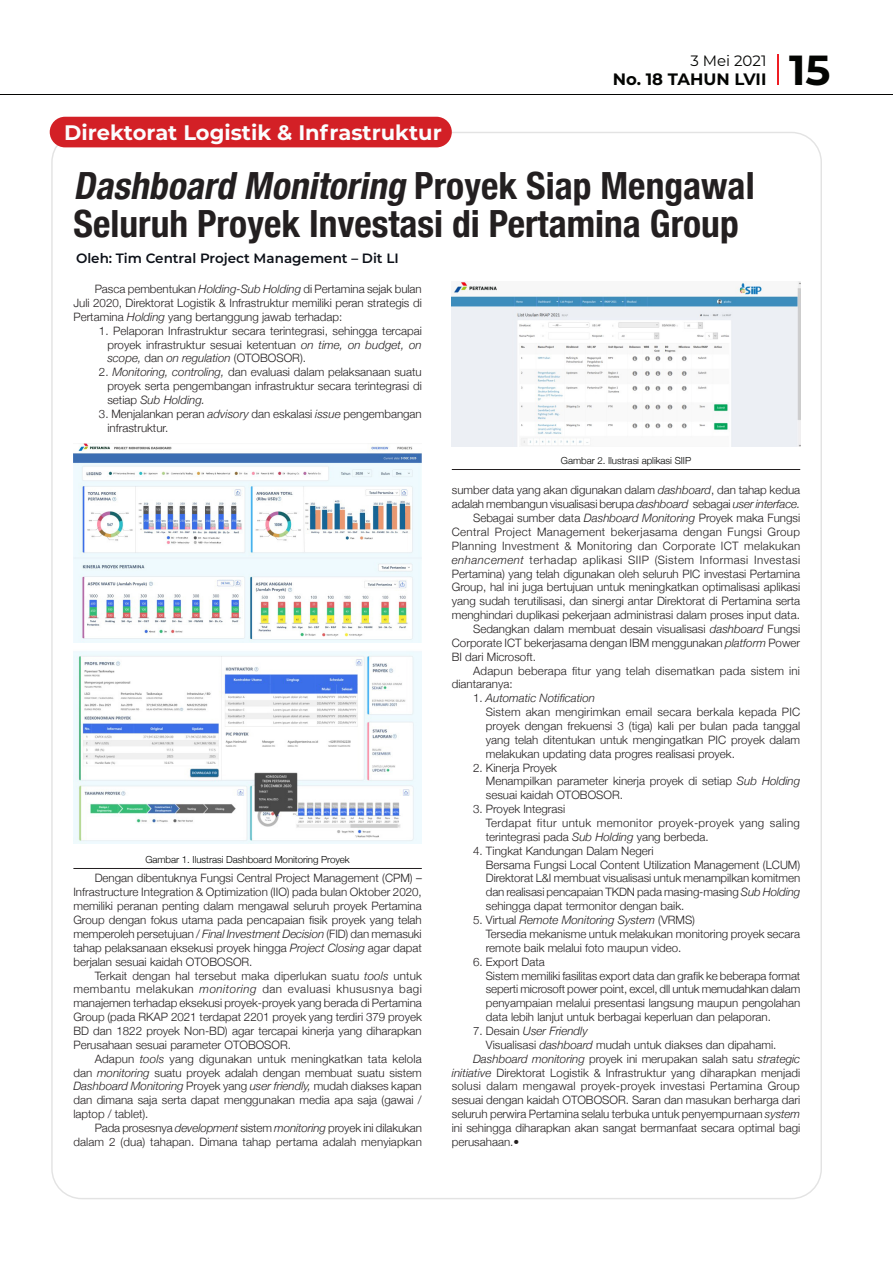
<style>
.page{position:relative;width:893px;height:1263px;background:#fff}
.page>*{position:absolute;margin:0;border:0;box-sizing:border-box;transform-origin:0 0}
.t1{font:700 42px "Montserrat";color:#040503}
.isi_a3{font:700 condensed 37.5px/37.5px "Helvetica Neue";color:#231f20}
.isi_a3-2{font:700 21px "Montserrat";color:#fbfdfe}
.t2{font:700 16.5px "Montserrat";color:#040503}
.t3{font:15px "Montserrat";color:#040503}
.isi_a3-3{font:600 13.5px "Montserrat";color:#0c1018}
.isi_a3-4{font:300 11.55px/13.8px "Helvetica Neue";color:#231f20;text-align:justify}
.isi_a3-5{font:300 11.55px/13.8px "Helvetica Neue";letter-spacing:.03em;color:#231f20}
.isi_a3-6{font:italic 300 11.55px "Helvetica Neue";color:#231f20}
.isi_a3-7{font:300 9.75px "Helvetica Neue";letter-spacing:-.005em;color:#040503}
.s1{font-style:italic}
.s2{font-style:normal}
</style>
<div class="page">
<hr style="left:777px;top:54px;width:2px;height:31px;background:#ee1d23">
<hr style="left:0;top:94px;width:893px;height:1px;background:#040503">
<div style="left:50px;top:117px;width:402px;height:30px;background:#d32026;border-radius:15px"></div>
<img style="left:73px;top:443px;width:349px;height:199px">
<img style="left:73px;top:651px;width:349px;height:192px">
<img style="left:452px;top:282px;width:348px;height:164px">
<hr style="left:73px;top:868px;width:349px;height:1px;background:#231f20">
<hr style="left:452px;top:469px;width:348px;height:1px;background:#231f20">
<p class="isi_a3-2" style="left:64px;top:117px;width:379px">Direktorat Logistik &amp; Infrastruktur</p>
<p class="t3" style="left:690px;top:50px;width:78px">3 Mei 2021</p>
<p class="t2" style="left:613px;top:67px;width:155px">No. 18 TAHUN LVII</p>
<p class="isi_a3" style="left:74px;top:164px;width:682px"><span class="s1">Dashboard Monitoring</span> P r o y e k S i a p M e n g a w a l<br>Seluruh Proyek Investasi di Pertamina Group</p>
<p class="isi_a3-3" style="left:76px;top:248px;width:324px">Oleh: Tim Central Project Management – Dit LI</p>
<p class="isi_a3-4" style="left:73px;top:281px;width:350px;text-indent:21px">Pasca pembentukan <span class="s1">Holding-Sub Holding</span> di Pertamina sejak bulan Juli 2020, Direktorat Logistik &amp; Infrastruktur memiliki peran strategis di Pertamina <span class="s1">Holding</span> yang bertanggung jawab terhadap:</p>
<p class="isi_a3-4" style="left:107px;top:323px;width:316px;text-indent:-9px">1. Pelaporan Infrastruktur secara terintegrasi, sehingga tercapai proyek infrastruktur sesuai ketentuan <span class="s1">on time, on budget, on scope,</span> dan <span class="s1">on regulation</span> (OTOBOSOR).</p>
<p class="isi_a3-4" style="left:107px;top:364px;width:316px;text-indent:-9px">2. <span class="s1">Monitoring, controling,</span> dan evaluasi dalam pelaksanaan suatu proyek serta pengembangan infrastruktur secara terintegrasi di setiap <span class="s1">Sub Holding.</span></p>
<p class="isi_a3-4" style="left:107px;top:406px;width:316px;text-indent:-9px">3. Menjalankan peran <span class="s1">advisory</span> dan eskalasi <span class="s1">issue</span> pengembangan infrastruktur.</p>
<p class="isi_a3-7" style="left:561px;top:453px;width:132px">Gambar 2. Ilustrasi aplikasi SIIP</p>
<p class="t1" style="left:789px;top:40px;width:43px">15</p>
<p class="isi_a3-7" style="left:145px;top:852px;width:206px">Gambar 1. Ilustrasi Dashboard Monitoring Proyek</p>
<p class="isi_a3-4" style="left:73px;top:871px;width:350px;text-indent:21px">Dengan dibentuknya Fungsi Central Project Management (CPM) – Infrastructure Integration &amp; Optimization (IIO) pada bulan Oktober 2020, memiliki peranan penting dalam mengawal seluruh proyek Pertamina Group dengan fokus utama pada pencapaian fisik proyek yang telah memperoleh persetujuan / <span class="s1">Final Investment Decision</span> (FID) dan memasuki tahap pelaksanaan eksekusi proyek hingga <span class="s1">Project Closing</span> agar dapat berjalan sesuai kaidah OTOBOSOR.</p>
<p class="isi_a3-4" style="left:73px;top:968px;width:350px;text-indent:21px">Terkait dengan hal tersebut maka diperlukan suatu <span class="s1">tools</span> untuk membantu melakukan <span class="s1">monitoring</span> dan evaluasi khususnya bagi manajemen terhadap eksekusi proyek-proyek yang berada di Pertamina Group (pada RKAP 2021 terdapat 2201 proyek yang terdiri 379 proyek BD dan 1822 proyek Non-BD) agar tercapai kinerja yang diharapkan Perusahaan sesuai parameter OTOBOSOR.</p>
<p class="isi_a3-4" style="left:73px;top:1051px;width:350px;text-indent:21px">Adapun <span class="s1">tools</span> yang digunakan untuk meningkatkan tata kelola dan <span class="s1">monitoring</span> suatu proyek adalah dengan membuat suatu sistem <span class="s1">Dashboard Monitoring</span> Proyek yang <span class="s1">user friendly,</span> mudah diakses kapan dan dimana saja serta dapat menggunakan media apa saja (gawai / laptop / tablet).</p>
<p class="isi_a3-4" style="left:73px;top:1120px;width:350px;text-align:right">Pada prosesnya <span class="s1">development</span> sistem <span class="s1">monitoring</span> proyek ini dilakukan dalam 2 (dua) tahapan. Dimana tahap pertama adalah menyiapkan</p>
<p class="isi_a3-4" style="left:452px;top:482px;width:350px">sumber data yang akan digunakan dalam <span class="s1">dashboard</span>, dan tahap kedua adalah membangun visualisasi berupa <span class="s1">dashboard</span> sebagai <span class="s1">user interface.</span></p>
<p class="isi_a3-4" style="left:452px;top:510px;width:350px;text-indent:21px">Sebagai sumber data <span class="s1">Dashboard Monitoring</span> Proyek maka Fungsi Central Project Management bekerjasama dengan Fungsi Group Planning Investment &amp; Monitoring dan Corporate ICT melakukan <span class="s1">enhancement</span> terhadap aplikasi SIIP (Sistem Informasi Investasi Pertamina) yang telah digunakan oleh seluruh PIC investasi Pertamina Group, hal ini juga bertujuan untuk meningkatkan optimalisasi aplikasi yang sudah terutilisasi, dan sinergi antar Direktorat di Pertamina serta menghindari duplikasi pekerjaan administrasi dalam proses input data.</p>
<p class="isi_a3-4" style="left:452px;top:621px;width:350px;text-indent:21px">Sedangkan dalam membuat desain visualisasi <span class="s1">dashboard</span> Fungsi Corporate ICT bekerjasama dengan IBM menggunakan <span class="s1">platform</span> Power BI dari Microsoft.</p>
<p class="isi_a3-4" style="left:452px;top:663px;width:350px;text-indent:21px">Adapun beberapa fitur yang telah disematkan pada sistem ini diantaranya:</p>
<p class="isi_a3-6" style="left:473px;top:689px;width:123px"><span class="s2">1.</span> Automatic Notification</p>
<p class="isi_a3-4" style="left:486px;top:704px;width:316px">Sistem akan mengirimkan email secara berkala kepada PIC proyek dengan frekuensi 3 (tiga) kali per bulan pada tanggal yang telah ditentukan untuk mengingatkan PIC proyek dalam melakukan updating data progres realisasi proyek.</p>
<p class="isi_a3-4" style="left:473px;top:760px;width:85px">2. Kinerja Proyek</p>
<p class="isi_a3-4" style="left:486px;top:774px;width:316px">Menampilkan parameter kinerja proyek di setiap <span class="s1">Sub Holding </span>sesuai kaidah OTOBOSOR.</p>
<p class="isi_a3-4" style="left:473px;top:801px;width:94px">3. Proyek Integrasi</p>
<p class="isi_a3-5" style="left:486px;top:815px;width:316px">Terdapat fitur untuk memonitor proyek-proyek yang saling terintegrasi pada <span class="s1">Sub Holding</span> yang berbeda.</p>
<p class="isi_a3-4" style="left:473px;top:843px;width:182px">4. Tingkat Kandungan Dalam Negeri</p>
<p class="isi_a3-4" style="left:486px;top:857px;width:316px">Bersama Fungsi Local Content Utilization Management (LCUM)<br>Direktorat L&amp;I membuat visualisasi untuk menampilkan komitmen dan realisasi pencapaian TKDN pada masing-masing <span class="s1">Sub Holding </span>sehingga dapat termonitor dengan baik.</p>
<p class="isi_a3-6" style="left:473px;top:911px;width:223px"><span class="s2">5. Virtual</span> Remote Monitoring System <span class="s2">(VRMS)</span></p>
<p class="isi_a3-4" style="left:486px;top:926px;width:316px">Tersedia mekanisme untuk melakukan monitoring proyek secara remote baik melalui foto maupun video.</p>
<p class="isi_a3-4" style="left:473px;top:954px;width:73px">6. Export Data</p>
<p class="isi_a3-4" style="left:486px;top:968px;width:316px">Sistem memiliki fasilitas export data dan grafik ke beberapa format seperti microsoft power point, excel, dll untuk memudahkan dalam penyampaian melalui presentasi langsung maupun pengolahan data lebih lanjut untuk berbagai keperluan dan pelaporan.</p>
<p class="isi_a3-6" style="left:473px;top:1022px;width:116px"><span class="s2">7. Desain</span> User Friendly</p>
<p class="isi_a3-4" style="left:486px;top:1037px;width:292px">Visualisasi <span class="s1">dashboard</span> mudah untuk diakses dan dipahami.</p>
<p class="isi_a3-4" style="left:452px;top:1051px;width:350px;text-indent:21px"><span class="s1">Dashboard monitoring</span> proyek ini merupakan salah satu <span class="s1">strategic initiative</span> Direktorat Logistik &amp; Infrastruktur yang diharapkan menjadi solusi dalam mengawal proyek-proyek investasi Pertamina Group sesuai dengan kaidah OTOBOSOR. Saran dan masukan berharga dari seluruh perwira Pertamina selalu terbuka untuk penyempurnaan <span class="s1">system </span>ini sehingga diharapkan akan sangat bermanfaat secara optimal bagi perusahaan.•</p>
</div>
